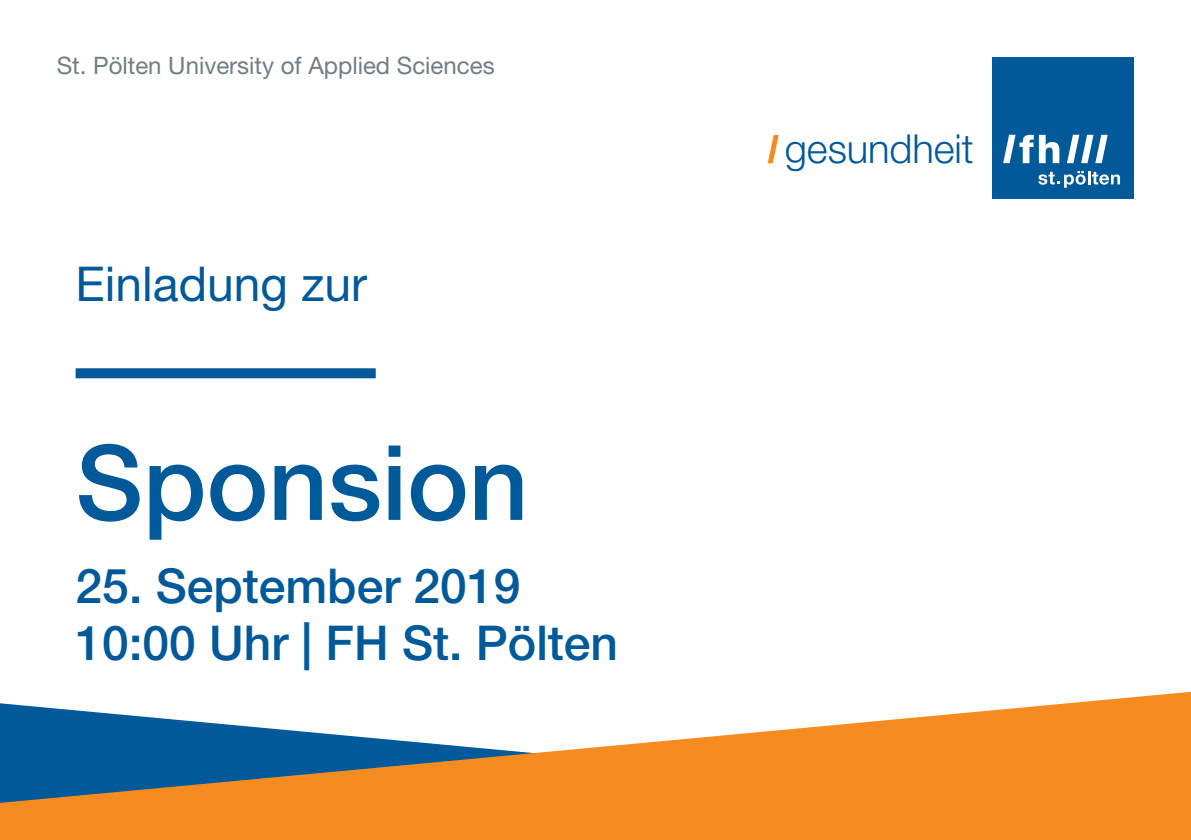
<style>
.page{position:relative;width:1191px;height:840px;background:#fff}
.page>*{position:absolute;margin:0;border:0;box-sizing:border-box;transform-origin:0 0}
.t1{font:500 104px "Helvetica Neue LT Pro";color:#005999}
.t2{font:500 48px "Helvetica Neue LT Pro";color:#005999}
.t3{font:48px "Helvetica Neue LT Pro";color:#005999}
.t4{font:300 40px "Helvetica Neue LT Std";letter-spacing:-.005em;color:#005999}
.t5{font:24px "Helvetica Neue LT Pro";color:#717d83}
</style>
<div class="page">
<svg style="left:0;top:691px;width:1191px;height:148px;fill:#f68b1f"></svg>
<div style="left:76px;top:368px;width:300px;height:10px;background:#005999"></div>
<div style="left:992px;top:57px;width:142px;height:141px;background:#005999"></div>
<svg style="left:1039px;top:135px;width:20px;height:28px"></svg>
<svg style="left:1067px;top:135px;width:40px;height:28px"></svg>
<svg style="left:1003px;top:135px;width:30px;height:28px"></svg>
<svg style="left:1038px;top:171px;width:82px;height:17px"></svg>
<svg style="left:767px;top:135px;width:11px;height:28px"></svg>
<p class="t5" style="left:57px;top:50px;width:439px">St. Pölten University of Applied Sciences</p>
<p class="t3" style="left:76px;top:254px;width:293px">Einladung zur</p>
<p class="t1" style="left:76px;top:420px;width:454px">Sponsion</p>
<p class="t2" style="left:76px;top:556px;width:446px">25. September 2019</p>
<p class="t2" style="left:76px;top:614px;width:544px">10:00 Uhr | FH St. Pölten</p>
<p class="t4" style="left:785px;top:124px;width:190px">gesundheit</p>
</div>
